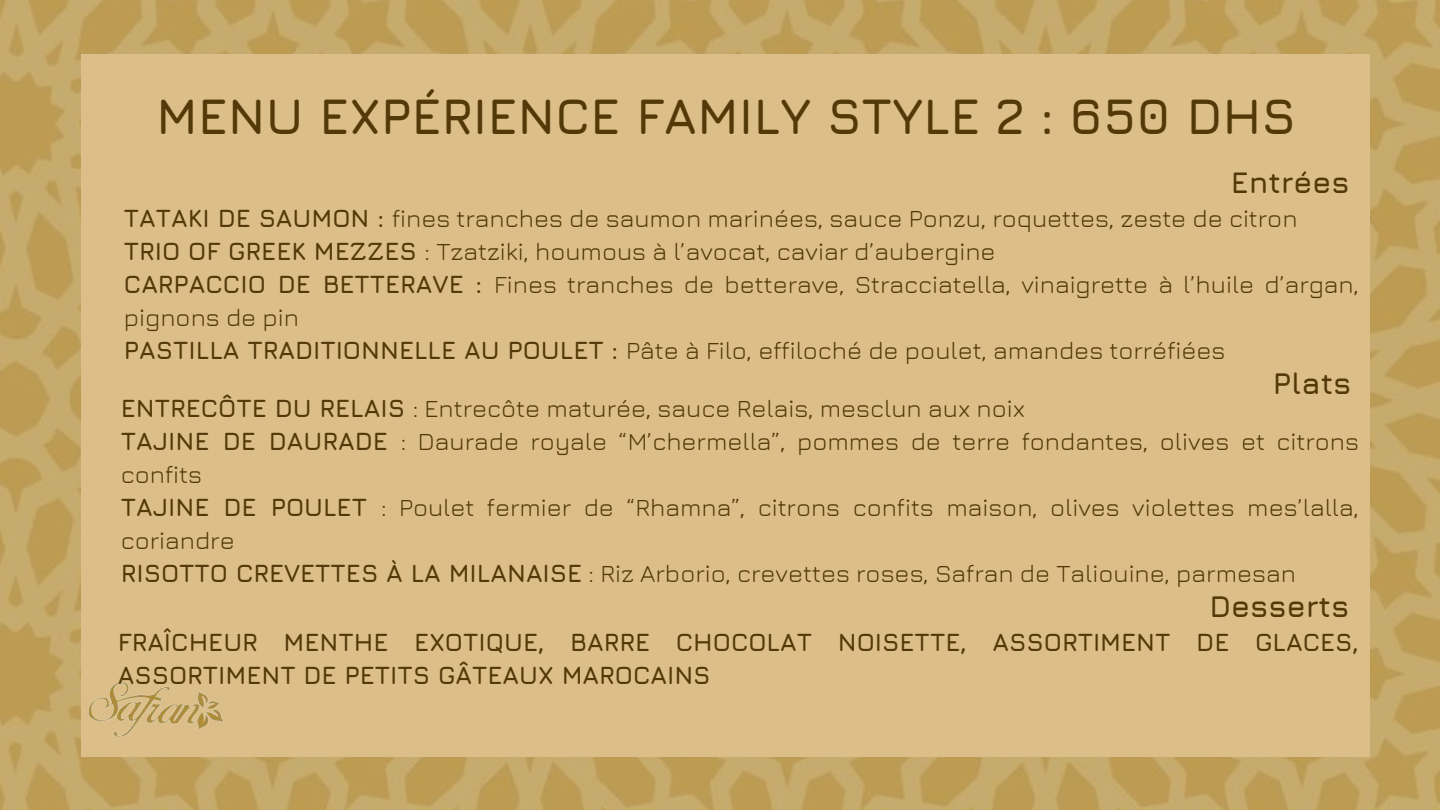
<style>
.page{position:relative;width:1440px;height:810px;background:#fff}
.page>*{position:absolute;margin:0;border:0;box-sizing:border-box;transform-origin:0 0}
.t1{font:700 50px "Jura";color:#523907}
.t2{font:700 30px "Jura";color:#523907}
.t3{font:700 29.8px "Jura";color:#523907}
.t4{font:25px/33px "Jura";color:#523907}
.t5{font:700 25px/33px "Jura";color:#523907}
.s1{font-weight:700}
</style>
<div class="page">
<img style="left:0;top:0;width:1440px;height:810px">
<div style="left:81px;top:54px;width:1288px;height:702px;background:#dcbe89"></div>
<img style="left:0;top:657px;width:312px;height:153px">
<h1 class="t1" style="left:156px;top:86px;width:1142px">MENU EXPÉRIENCE FAMILY STYLE 2 : 650 DHS</h1>
<p class="t3" style="left:1231px;top:165px;width:120px">Entrées</p>
<p class="t4" style="left:124px;top:201px;width:1237px"><span class="s1">TATAKI DE SAUMON :</span> fines tranches de saumon marinées, sauce Ponzu, roquettes, zeste de citron <span class="s1">TRIO OF GREEK MEZZES</span> : Tzatziki, houmous à l’avocat, caviar d’aubergine<br><span class="s1">CARPACCIO DE BETTERAVE :</span> Fines tranches de betterave, Stracciatella, vinaigrette à l’huile d’argan, pignons de pin<br><span class="s1">PASTILLA TRADITIONNELLE AU POULET :</span> Pâte à Filo, effiloché de poulet, amandes torréfiées</p>
<p class="t2" style="left:1273px;top:366px;width:80px">Plats</p>
<p class="t4" style="left:121px;top:391px;width:1240px"><span class="s1">ENTRECÔTE DU RELAIS</span> : Entrecôte maturée, sauce Relais, mesclun aux noix<br><span class="s1">TAJINE DE DAURADE</span> : Daurade royale “M’chermella”, pommes de terre fondantes, olives et citrons confits<br><span class="s1">TAJINE DE POULET</span> : Poulet fermier de “Rhamna”, citrons confits maison, olives violettes mes’lalla, coriandre<br><span class="s1">RISOTTO CREVETTES À LA MILANAISE</span> : Riz Arborio, crevettes roses, Safran de Taliouine, parmesan</p>
<p class="t2" style="left:1210px;top:589px;width:142px">Desserts</p>
<p class="t5" style="left:118px;top:625px;width:1243px">FRAÎCHEUR MENTHE EXOTIQUE, BARRE CHOCOLAT NOISETTE, ASSORTIMENT DE GLACES,<br>ASSORTIMENT DE PETITS GÂTEAUX MAROCAINS</p>
</div>
